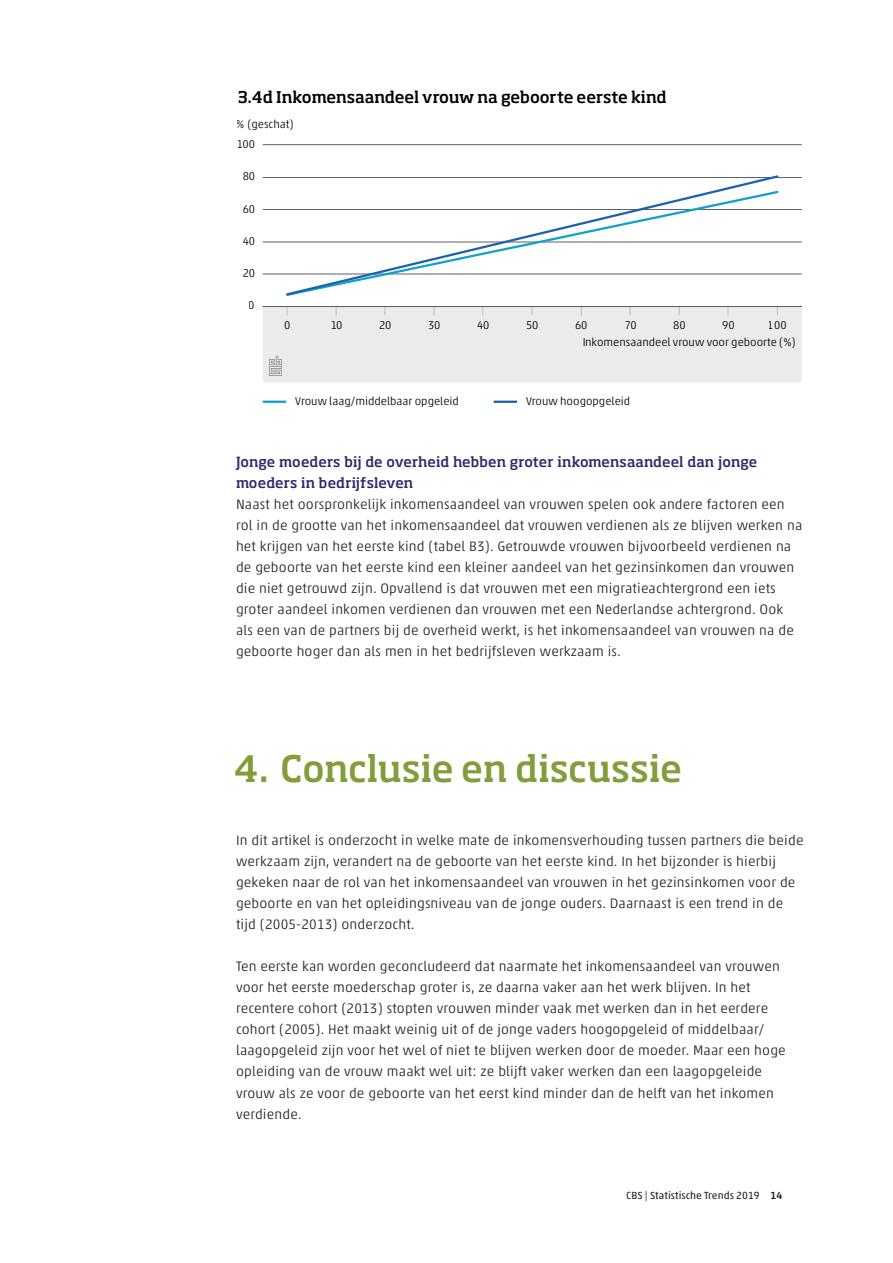
<style>
.page{position:relative;width:893px;height:1263px;background:#fff}
.page>*{position:absolute;margin:0;border:0;box-sizing:border-box;transform-origin:0 0}
.t1{font:500 36px "Soho Pro";color:#839d3a}
.t2{font:500 16.05px "Soho Pro";letter-spacing:-.01em;color:#000001}
.t3{font:300 13.8px/21px "Akko Pro";letter-spacing:.01em;color:#231f20}
.t4{font:500 13.8px/21px "Soho Pro";letter-spacing:.005em;color:#2b2b6d}
.t5{font:300 11.4px "Akko Pro";color:#000001}
.t6{font:10.5px "Akko Pro";letter-spacing:.005em;color:#231f20}
.s1{font-weight:500}
</style>
<div class="page">
<hr style="left:263px;top:274px;width:539px;height:1px;background:#5d6162">
<hr style="left:263px;top:242px;width:539px;height:1px;background:#5d6162">
<hr style="left:263px;top:209px;width:539px;height:1px;background:#5d6162">
<hr style="left:263px;top:177px;width:539px;height:1px;background:#5d6162">
<hr style="left:263px;top:144px;width:539px;height:1px;background:#5d6162">
<div style="left:263px;top:307px;width:539px;height:75px;background:#e9ecea"></div>
<hr style="left:263px;top:306px;width:539px;height:1px;background:#5d6162">
<svg style="left:285px;top:175px;width:495px;height:121px"></svg>
<hr style="left:263px;top:401px;width:23px;height:2px;background:#11a2cb">
<hr style="left:494px;top:401px;width:23px;height:2px;background:#1e62af">
<p class="t2" style="left:237px;top:86px;width:431px">3.4d Inkomensaandeel vrouw na geboorte eerste kind</p>
<p class="t5" style="left:237px;top:117px;width:58px">% (geschat)</p>
<p class="t5" style="left:236px;top:137px;width:20px">100</p>
<p class="t5" style="left:243px;top:170px;width:14px">80</p>
<p class="t5" style="left:243px;top:202px;width:14px">60</p>
<p class="t5" style="left:243px;top:234px;width:14px">40</p>
<p class="t5" style="left:243px;top:267px;width:14px">20</p>
<p class="t5" style="left:249px;top:299px;width:8px">0</p>
<p class="t5" style="left:284px;top:318px;width:8px">0</p>
<p class="t5" style="left:330px;top:318px;width:14px">10</p>
<p class="t5" style="left:379px;top:318px;width:14px">20</p>
<p class="t5" style="left:428px;top:318px;width:14px">30</p>
<p class="t5" style="left:477px;top:318px;width:14px">40</p>
<p class="t5" style="left:526px;top:318px;width:14px">50</p>
<p class="t5" style="left:575px;top:318px;width:14px">60</p>
<p class="t5" style="left:624px;top:318px;width:14px">70</p>
<p class="t5" style="left:673px;top:318px;width:14px">80</p>
<p class="t5" style="left:722px;top:318px;width:14px">90</p>
<p class="t5" style="left:768px;top:318px;width:20px">100</p>
<p class="t5" style="left:582px;top:336px;width:215px">Inkomensaandeel vrouw voor geboorte (%)</p>
<p class="t5" style="left:295px;top:394px;width:165px">Vrouw laag/middelbaar opgeleid</p>
<p class="t5" style="left:526px;top:394px;width:106px">Vrouw hoogopgeleid</p>
<p class="t4" style="left:236px;top:451px;width:523px">Jonge moeders bij de overheid hebben groter inkomensaandeel dan jonge moeders in bedrijfsleven</p>
<p class="t3" style="left:236px;top:494px;width:568px">Naast het oorspronkelijk inkomensaandeel van vrouwen spelen ook andere factoren een rol in de grootte van het inkomensaandeel dat vrouwen verdienen als ze blijven werken na het krijgen van het eerste kind (tabel B3). Getrouwde vrouwen bijvoorbeeld verdienen na de geboorte van het eerste kind een kleiner aandeel van het gezinsinkomen dan vrouwen die niet getrouwd zijn. Opvallend is dat vrouwen met een migratieachtergrond een iets groter aandeel inkomen verdienen dan vrouwen met een Nederlandse achtergrond. Ook als een van de partners bij de overheid werkt, is het inkomensaandeel van vrouwen na de geboorte hoger dan als men in het bedrijfsleven werkzaam is.</p>
<h1 class="t1" style="left:234px;top:743px;width:450px">4. Conclusie en discussie</h1>
<p class="t3" style="left:236px;top:830px;width:569px">In dit artikel is onderzocht in welke mate de inkomensverhouding tussen partners die beide werkzaam zijn, verandert na de geboorte van het eerste kind. In het bijzonder is hierbij gekeken naar de rol van het inkomensaandeel van vrouwen in het gezinsinkomen voor de geboorte en van het opleidingsniveau van de jonge ouders. Daarnaast is een trend in de tijd (2005-2013) onderzocht.</p>
<p class="t3" style="left:236px;top:956px;width:551px">Ten eerste kan worden geconcludeerd dat naarmate het inkomensaandeel van vrouwen voor het eerste moederschap groter is, ze daarna vaker aan het werk blijven. In het recentere cohort (2013) stopten vrouwen minder vaak met werken dan in het eerdere cohort (2005). Het maakt weinig uit of de jonge vaders hoogopgeleid of middelbaar/ laagopgeleid zijn voor het wel of niet te blijven werken door de moeder. Maar een hoge opleiding van de vrouw maakt wel uit: ze blijft vaker werken dan een laagopgeleide vrouw als ze voor de geboorte van het eerst kind minder dan de helft van het inkomen verdiende.</p>
<p class="t6" style="left:626px;top:1189px;width:158px">CBS | Statistische Trends 2019 <span class="s1">14</span></p>
</div>
